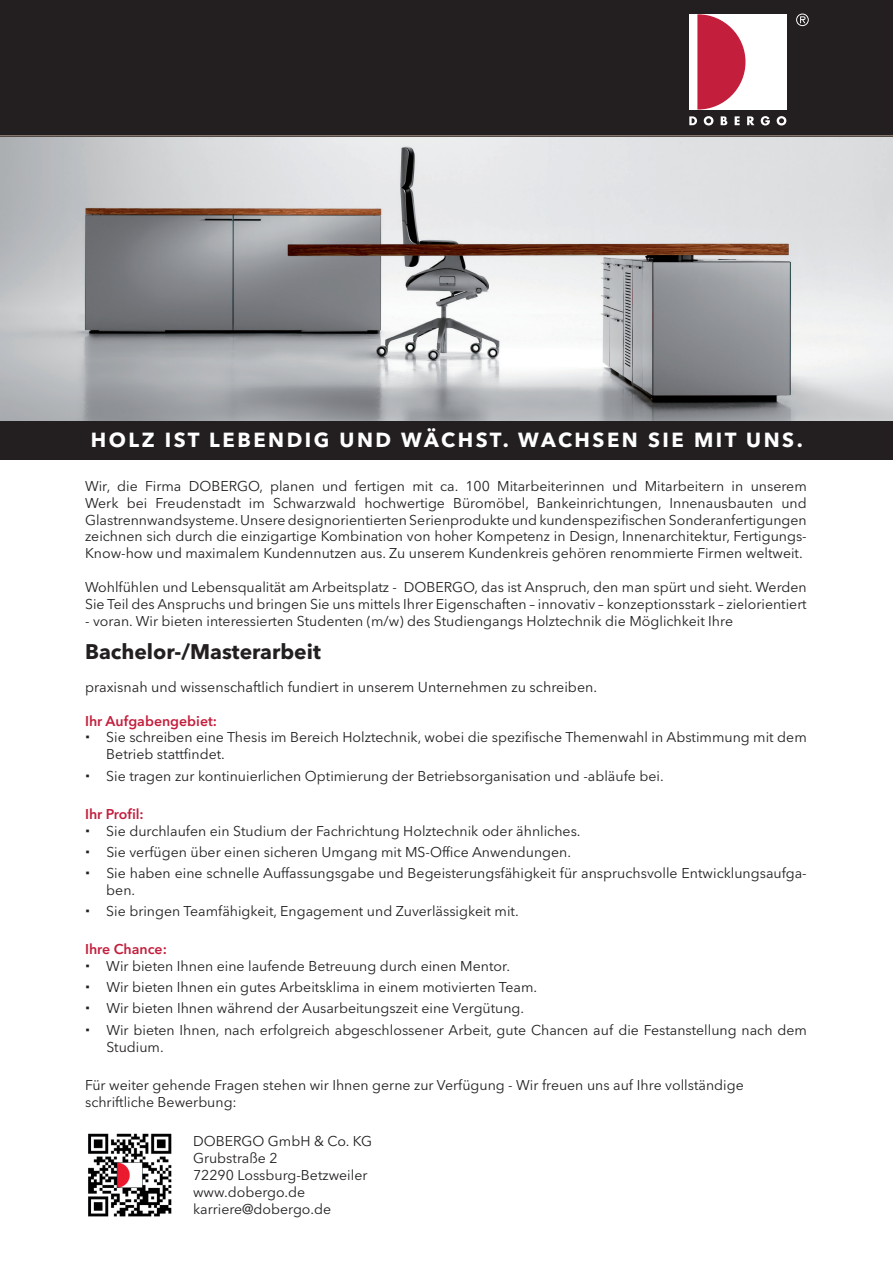
<style>
.page{position:relative;width:893px;height:1263px;background:#fff}
.page>*{position:absolute;margin:0;border:0;box-sizing:border-box;transform-origin:0 0}
.t1{font:700 21px "Avenir Next LT Pro";color:#231f20}
.t2{font:700 20.25px "Avenir Next LT Pro";letter-spacing:.125em;color:#fff}
.t3{font:14.25px "Avenir Next LT Pro";color:#231f20}
.t4{font:14.1px/17px "Avenir Next LT Pro";color:#231f20}
.t5{font:600 14.1px "Avenir Next LT Pro";color:#c31f3d}
</style>
<div class="page">
<div style="left:0;top:0;width:893px;height:459px;background:#231f20"></div>
<hr style="left:0;top:135px;width:893px;height:1px;background:#83736b">
<svg style="left:689px;top:116px;width:97px;height:9px"></svg>
<div style="left:690px;top:14px;width:97px;height:96px;background:#fff"></div>
<svg style="left:697px;top:14px;width:48px;height:96px"></svg>
<svg style="left:796px;top:14px;width:13px;height:12px"></svg>
<img style="left:88px;top:1133px;width:84px;height:84px">
<img style="left:0;top:138px;width:893px;height:282px">
<h2 class="t2" style="left:91px;top:428px;width:713px">HOLZ IST LEBENDIG UND WÄCHST. WACHSEN SIE MIT UNS.</h2>
<p class="t4" style="left:85px;top:477px;width:723px;text-align:justify">Wir, die Firma DOBERGO, planen und fertigen mit ca. 100 Mitarbeiterinnen und Mitarbeitern in unserem Werk bei Freudenstadt im Schwarzwald hochwertige Büromöbel, Bankeinrichtungen, Innenausbauten und Glastrennwandsysteme. Unsere designorientierten Serienprodukte und kundenspezifischen Sonderanfertigungen zeichnen sich durch die einzigartige Kombination von hoher Kompetenz in Design, Innenarchitektur, Fertigungs-Know-how und maximalem Kundennutzen aus. Zu unserem Kundenkreis gehören renommierte Firmen weltweit.</p>
<p class="t4" style="left:85px;top:579px;width:723px">Wohlfühlen und Lebensqualität am Arbeitsplatz - DOBERGO, das ist Anspruch, den man spürt und sieht. Werden<br>Sie Teil des Anspruchs und bringen Sie uns mittels Ihrer Eigenschaften – innovativ – konzeptionsstark – zielorientiert</p>
<p class="t4" style="left:85px;top:613px;width:649px">- voran. Wir bieten interessierten Studenten (m/w) des Studiengangs Holztechnik die Möglichkeit Ihre</p>
<h1 class="t1" style="left:85px;top:639px;width:237px">Bachelor-/Masterarbeit</h1>
<p class="t3" style="left:85px;top:679px;width:514px">praxisnah und wissenschaftlich fundiert in unserem Unternehmen zu schreiben.</p>
<p class="t5" style="left:85px;top:712px;width:134px">Ihr Aufgabengebiet:</p>
<p class="t4" style="left:106px;top:729px;width:702px">Sie schreiben eine Thesis im Bereich Holztechnik, wobei die spezifische Themenwahl in Abstimmung mit dem<br>Betrieb stattfindet.</p>
<p class="t4" style="left:106px;top:767px;width:559px">Sie tragen zur kontinuierlichen Optimierung der Betriebsorganisation und -abläufe bei.</p>
<p class="t5" style="left:85px;top:805px;width:60px">Ihr Profil:</p>
<p class="t4" style="left:106px;top:820px;width:702px;line-height:21.1px">Sie durchlaufen ein Studium der Fachrichtung Holztechnik oder ähnliches.<br>Sie verfügen über einen sicheren Umgang mit MS-Office Anwendungen.<br>Sie haben eine schnelle Auffassungsgabe und Begeisterungsfähigkeit für anspruchsvolle Entwicklungsaufga-</p>
<p class="t4" style="left:106px;top:879px;width:414px;line-height:21.1px">ben.<br>Sie bringen Teamfähigkeit, Engagement und Zuverlässigkeit mit.</p>
<p class="t5" style="left:85px;top:940px;width:83px">Ihre Chance:</p>
<p class="t4" style="left:106px;top:955px;width:702px;line-height:21.1px">Wir bieten Ihnen eine laufende Betreuung durch einen Mentor.<br>Wir bieten Ihnen ein gutes Arbeitsklima in einem motivierten Team.<br>Wir bieten Ihnen während der Ausarbeitungszeit eine Vergütung.<br>Wir bieten Ihnen, nach erfolgreich abgeschlossener Arbeit, gute Chancen auf die Festanstellung nach dem</p>
<p class="t4" style="left:106px;top:1038px;width:59px">Studium.</p>
<p class="t4" style="left:85px;top:1076px;width:660px">Für weiter gehende Fragen stehen wir Ihnen gerne zur Verfügung - Wir freuen uns auf Ihre vollständige schriftliche Bewerbung:</p>
<p class="t4" style="left:193px;top:1133px;width:181px">DOBERGO GmbH &amp; Co. KG<br>Grubstraße 2<br>72290 Lossburg-Betzweiler www.dobergo.de karriere@dobergo.de</p>
</div>
